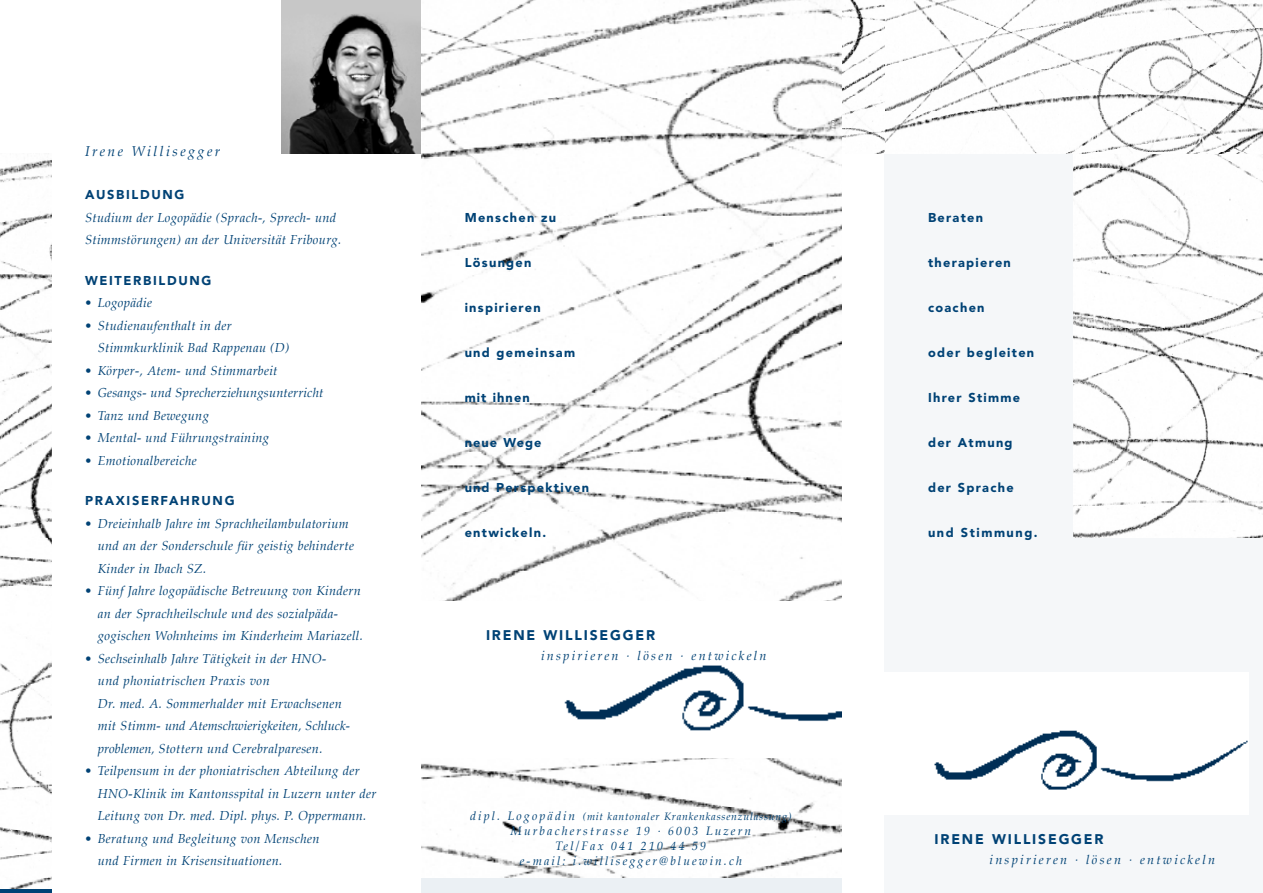
<style>
.page{position:relative;width:1263px;height:893px;background:#fff}
.page>*{position:absolute;margin:0;border:0;box-sizing:border-box;transform-origin:0 0}
.t1{font:900 13.95px "Avenir";letter-spacing:.13em;color:#004275}
.t2{font:italic 13.95px "Palatino";letter-spacing:.175em;color:#004275}
.t3{font:italic 12.75px/22.5px "Palatino";letter-spacing:.025em;color:#004275}
.t4{font:900 12.75px "Avenir";letter-spacing:.1em;color:#004275}
.t5{font:900 12.75px "Avenir";letter-spacing:.13em;color:#004275}
.t6{font:italic 12.6px "Palatino";letter-spacing:.175em;color:#004275}
.t7{font:italic 12px/15px "Palatino";letter-spacing:.175em;color:#004275;text-align:center}
.t8{font:italic 10.5px "Palatino";letter-spacing:.075em;color:#004275}
.s1{font-size:12px}
</style>
<div class="page">
<img style="left:421px;top:153px;width:421px;height:725px">
<img style="left:421px;top:0;width:336px;height:153px">
<svg style="left:282px;top:0;width:139px;height:153px;background:#808080"></svg>
<img style="left:757px;top:0;width:85px;height:153px">
<div style="left:884px;top:152px;width:379px;height:741px;background:#f5f7f9"></div>
<img style="left:1073px;top:154px;width:190px;height:383px">
<img style="left:880px;top:0;width:383px;height:154px">
<svg style="left:842px;top:0;width:42px;height:153px"></svg>
<img style="left:0;top:160px;width:51px;height:634px">
<div style="left:0;top:809px;width:51px;height:84px;background:linear-gradient(to right,#004275,#004275)"></div>
<img style="left:0;top:809px;width:51px;height:79px">
<img style="left:421px;top:602px;width:421px;height:156px">
<img style="left:934px;top:730px;width:314px;height:60px">
<p class="t2" style="left:85px;top:142px;width:137px">Irene Willisegger</p>
<p class="t4" style="left:85px;top:187px;width:31px">Ausbi</p>
<p class="t4" style="left:132px;top:187px;width:54px">ldung</p>
<p class="t3" style="left:85px;top:207px;width:258px">Studium der Logopädie (Sprach-, Sprech- und<br>Stimmstörungen) an der Universität Fribourg.</p>
<p class="t5" style="left:85px;top:272px;width:128px">Weiterbi ldung</p>
<p class="t3" style="left:85px;top:293px;width:69px">• Logopädie</p>
<p class="t3" style="left:98px;top:315px;width:193px;text-indent:-13px">• Studienaufenthalt in der<br>Stimmkurklinik Bad Rappenau (D)</p>
<p class="t3" style="left:85px;top:360px;width:194px">• Körper-, Atem- und Stimmarbeit</p>
<p class="t3" style="left:85px;top:383px;width:240px">• Gesangs- und Sprecherziehungsunterricht</p>
<p class="t3" style="left:85px;top:405px;width:126px">• Tanz und Bewegung</p>
<p class="t3" style="left:85px;top:428px;width:186px">• Mental- und Führungstraining</p>
<p class="t3" style="left:85px;top:450px;width:113px">• Emotionalbereiche</p>
<p class="t5" style="left:85px;top:493px;width:151px">Praxis erfahrung</p>
<p class="t3" style="left:98px;top:513px;width:258px;text-indent:-13px">• Dreieinhalb Jahre im Sprachheilambulatorium und an der Sonderschule für geistig behinderte<br>Kinder in Ibach SZ.</p>
<p class="t3" style="left:98px;top:581px;width:267px;text-indent:-13px">• Fünf Jahre logopädische Betreuung von Kindern an der Sprachheilschule und des sozialpäda&shy;gogischen Wohnheims im Kinderheim Mariazell.</p>
<p class="t3" style="left:98px;top:648px;width:254px;text-indent:-13px">• Sechseinhalb Jahre Tätigkeit in der HNO&shy;und phoniatrischen Praxis von<br>Dr. med. A. Sommerhalder mit Erwachsenen mit Stimm- und Atemschwierigkeiten, Schluck&shy;problemen, Stottern und Cerebralparesen.</p>
<p class="t3" style="left:98px;top:761px;width:280px;text-indent:-13px">• Teilpensum in der phoniatrischen Abteilung der<br>HNO-Klinik im Kantonsspital in Luzern unter der<br>Leitung von Dr. med. Dipl. phys. P. Oppermann.</p>
<p class="t3" style="left:98px;top:828px;width:223px;text-indent:-13px">• Beratung und Begleitung von Menschen und Firmen in Krisensituationen.</p>
<p class="t4" style="left:465px;top:210px;width:93px">Menschen zu</p>
<p class="t4" style="left:465px;top:255px;width:68px">Lösungen</p>
<p class="t4" style="left:465px;top:300px;width:78px">inspirieren</p>
<p class="t4" style="left:465px;top:345px;width:112px">und gemeinsam</p>
<p class="t4" style="left:465px;top:390px;width:67px">mit ihnen</p>
<p class="t4" style="left:465px;top:435px;width:78px">neue Wege</p>
<p class="t4" style="left:465px;top:480px;width:126px">und Perspektiven</p>
<p class="t4" style="left:465px;top:525px;width:83px">entwickeln.</p>
<p class="t1" style="left:486px;top:627px;width:170px">Irene Willisegger</p>
<p class="t6" style="left:541px;top:648px;width:227px">inspirieren · lösen · entwickeln</p>
<p class="t8" style="left:470px;top:810px;width:323px"><span class="s1">dipl. Logopädin</span> (mit kantonaler Krankenkassenzulassung)</p>
<p class="t7" style="left:511px;top:824px;width:242px">Murbacherstrasse 19 · 6003 Luzern<br>Tel/Fax 041 210 44 59<br>e-mail: i.willisegger@bluewin.ch</p>
<p class="t4" style="left:928px;top:210px;width:57px">Beraten</p>
<p class="t4" style="left:928px;top:255px;width:84px">therapieren</p>
<p class="t4" style="left:928px;top:300px;width:58px">coachen</p>
<p class="t4" style="left:928px;top:345px;width:108px">oder begleiten</p>
<p class="t4" style="left:928px;top:390px;width:94px">Ihrer Stimme</p>
<p class="t4" style="left:928px;top:435px;width:86px">der Atmung</p>
<p class="t4" style="left:928px;top:480px;width:87px">der Sprache</p>
<p class="t4" style="left:928px;top:525px;width:111px">und Stimmung.</p>
<p class="t1" style="left:934px;top:830px;width:170px">Irene Willisegger</p>
<p class="t6" style="left:989px;top:852px;width:227px">inspirieren · lösen · entwickeln</p>
</div>
